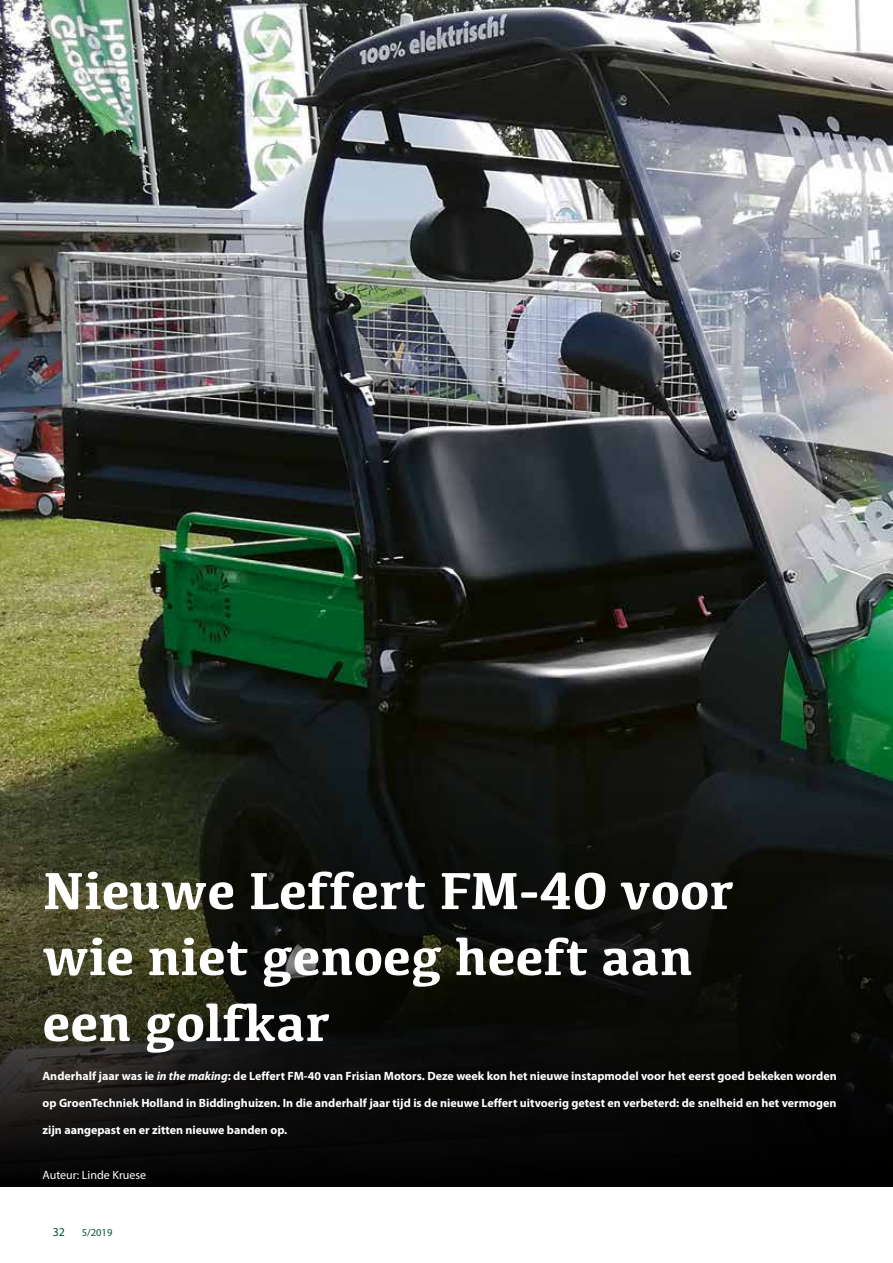
<style>
.page{position:relative;width:893px;height:1263px;background:#fff}
.page>*{position:absolute;margin:0;border:0;box-sizing:border-box;transform-origin:0 0}
.t1{font:700 54px/66px "Kefa";color:#fff}
.t2{font:700 12px "Myriad Pro";color:#fff}
.t3{font:12px "Myriad Pro";color:#fff}
.t4{font:12px "Myriad Pro";color:#005139}
.t5{font:10.5px "Myriad Pro";color:#005139}
.s1{font-style:italic}
</style>
<div class="page">
<img style="left:0;top:0;width:893px;height:769px">
<svg style="left:0;top:769px;width:893px;height:418px;background:#13150f"></svg>
<h1 class="t1" style="left:43px;top:855px;width:693px">Nieuwe Leffert FM-40 voor wie niet genoeg heeft aan een golfkar</h1>
<p class="t2" style="left:43px;top:1068px;width:796px">Anderhalf jaar was ie <span class="s1">in the making</span>: de Leffert FM-40 van Frisian Motors. Deze week kon het nieuwe instapmodel voor het eerst goed bekeken worden</p>
<p class="t2" style="left:43px;top:1095px;width:795px">op GroenTechniek Holland in Biddinghuizen. In die anderhalf jaar tijd is de nieuwe Leffert uitvoerig getest en verbeterd: de snelheid en het vermogen</p>
<p class="t2" style="left:43px;top:1122px;width:246px">zijn aangepast en er zitten nieuwe banden op.</p>
<p class="t3" style="left:43px;top:1168px;width:105px">Auteur: Linde Kruese</p>
<p class="t4" style="left:53px;top:1224px;width:14px">32</p>
<p class="t5" style="left:82px;top:1226px;width:32px">5/2019</p>
</div>
